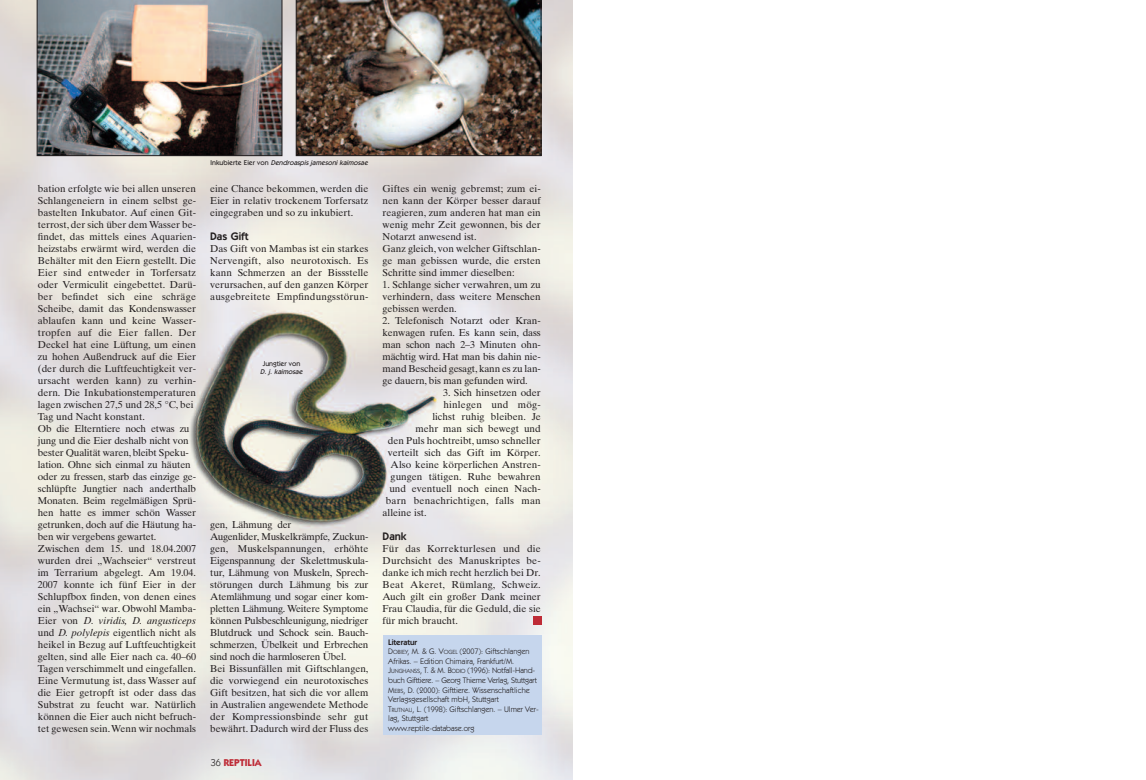
<style>
.page{position:relative;width:1146px;height:780px;background:#fff}
.page>*{position:absolute;margin:0;border:0;box-sizing:border-box;transform-origin:0 0}
.t1{font:600 11px "Itc Kabel";color:#231f20}
.t2{font:10px/12px "Times Ten";color:#231f20;text-align:justify}
.t3{font:10px/12px "Times Ten";letter-spacing:-.02em;color:#231f20}
.t4{font:10px "Times Ten";letter-spacing:.02em;color:#231f20}
.t5{font:10px "Times Ten Italic Os F";color:#231f20}
.t6{font:700 10px "Itc Kabel";color:#be2b36}
.t7{font:8px/9.6px "Itc Kabel";color:#231f20}
.t8{font:italic 500 7px "Itc Kabel";color:#231f20}
.t9{font:500 7px "Itc Kabel";color:#231f20}
.s1{font-family:"Times Ten"}
.s2{font-family:"Times Ten Italic Os F"}
.s3{font-style:normal}
.s4{font-weight:400;color:#231f20}
.s5{font-weight:600}
.s6{font-size:6px}
</style>
<div class="page">
<img style="left:0;top:0;width:573px;height:780px">
<div style="left:383px;top:635px;width:158px;height:99px;background:#c6d6ed"></div>
<img style="left:37px;top:0;width:245px;height:156px">
<img style="left:296px;top:0;width:245px;height:156px">
<div style="left:533px;top:616px;width:8px;height:9px;background:#be2b36"></div>
<p class="t2" style="left:38px;top:184px;width:160px;text-align:left">bation erfolgte wie bei allen unseren Schlangeneiern in einem selbst ge&shy;bastelten Inkubator. Auf einen Git&shy;terrost, der sich über dem Wasser be&shy;findet, das mittels eines Aquarien&shy;heizstabs erwärmt wird, werden die Behälter mit den Eiern gestellt. Die Eier sind entweder in Torfersatz oder Vermiculit eingebettet. Darü&shy;ber befindet sich eine schräge Scheibe, damit das Kondenswasser ablaufen kann und keine Wasser&shy;tropfen auf die Eier fallen. Der Deckel hat eine Lüftung, um einen zu hohen Außendruck auf die Eier (der durch die Luftfeuchtigkeit ver&shy;ursacht werden kann) zu verhin&shy;dern. Die Inkubationstemperaturen lagen zwischen 27,5 und 28,5 °C, bei Tag und Nacht konstant.<br>Ob die Elterntiere noch etwas zu jung und die Eier deshalb nicht von bester Qualität waren, bleibt Speku&shy;lation. Ohne sich einmal zu häuten oder zu fressen, starb das einzige ge&shy;schlüpfte Jungtier nach anderthalb Monaten. Beim regelmäßigen Sprü&shy;hen hatte es immer schön Wasser getrunken, doch auf die Häutung ha&shy;ben wir vergebens gewartet.<br>Zwischen dem 15. und 18.04.2007 wurden drei „Wachseier“ verstreut im Terrarium abgelegt. Am 19.04.<br>2007 konnte ich fünf Eier in der Schlupfbox finden, von denen eines ein „Wachsei“ war. Obwohl Mamba-</p>
<p class="t5" style="left:38px;top:617px;width:160px"><span class="s1">Eier von</span> D. viridis, D. angusticeps</p>
<p class="t2" style="left:38px;top:628px;width:160px">und <span class="s2">D. polylepis</span> eigentlich nicht als heikel in Bezug auf Luftfeuchtigkeit gelten, sind alle Eier nach ca. 40–60<br>Tagen verschimmelt und eingefallen.<br>Eine Vermutung ist, dass Wasser auf die Eier getropft ist oder dass das Substrat zu feucht war. Natürlich können die Eier auch nicht befruch&shy;tet gewesen sein.Wenn wir nochmals</p>
<p class="t8" style="left:210px;top:160px;width:160px"><span class="s3">I n k u b i e rt e E i e r v o n</span> Dendroaspis jamesoni kaimosae</p>
<p class="t2" style="left:210px;top:184px;width:160px">eine Chance bekommen, werden die Eier in relativ trockenem Torfersatz eingegraben und so zu inkubiert.</p>
<p class="t1" style="left:210px;top:232px;width:40px">Das Gift</p>
<p class="t2" style="left:210px;top:244px;width:160px">Das Gift von Mambas ist ein starkes Nervengift, also neurotoxisch. Es kann Schmerzen an der Bissstelle verursachen, auf den ganzen Körper ausgebreitete Empfindungsstörun-</p>
<p class="t9" style="left:262px;top:361px;width:39px">Jungtier von</p>
<p class="t8" style="left:260px;top:369px;width:45px">D. j. kaimosae</p>
<p class="t3" style="left:210px;top:520px;width:160px">gen, Lähmung der<br>Augenlider, Muskelkrämpfe, Zuckun&shy;gen, Muskelspannungen, erhöhte Eigenspannung der Skelettmuskula&shy;tur, Lähmung von Muskeln, Sprech&shy;störungen durch Lähmung bis zur Atemlähmung und sogar einer kom&shy;pletten Lähmung. Weitere Symptome können Pulsbeschleunigung, niedriger Blutdruck und Schock sein. Bauch&shy;schmerzen, Übelkeit und Erbrechen sind noch die harmloseren Übel.<br>Bei Bissunfällen mit Giftschlangen, die vorwiegend ein neurotoxisches Gift besitzen, hat sich die vor allem in Australien angewendete Methode der Kompressionsbinde sehr gut bewährt. Dadurch wird der Fluss des</p>
<p class="t6" style="left:211px;top:759px;width:52px"><span class="s4">36</span> REPTILIA</p>
<p class="t2" style="left:382px;top:184px;width:160px;text-align:left">Giftes ein wenig gebremst; zum ei&shy;nen kann der Körper besser darauf reagieren, zum anderen hat man ein wenig mehr Zeit gewonnen, bis der<br>Notarzt anwesend ist.<br>Ganz gleich, von welcher Giftschlan&shy;ge man gebissen wurde, die ersten<br>Schritte sind immer dieselben:</p>
<p class="t2" style="left:382px;top:280px;width:160px">1. Schlange sicher verwahren, um zu verhindern, dass weitere Menschen gebissen werden.</p>
<p class="t2" style="left:382px;top:316px;width:160px">2. Telefonisch Notarzt oder Kran&shy;kenwagen rufen. Es kann sein, dass man schon nach 2–3 Minuten ohn&shy;mächtig wird. Hat man bis dahin nie&shy;mand Bescheid gesagt,kann es zu lan&shy;ge dauern, bis man gefunden wird.</p>
<p class="t2" style="left:443px;top:388px;width:99px">3. Sich hinsetzen oder</p>
<p class="t4" style="left:443px;top:401px;width:99px">hinlegen und mög-</p>
<p class="t2" style="left:432px;top:412px;width:110px">lichst ruhig bleiben. Je</p>
<p class="t2" style="left:415px;top:424px;width:127px">mehr man sich bewegt und</p>
<p class="t2" style="left:388px;top:436px;width:154px">den Puls hochtreibt, umso schneller</p>
<p class="t2" style="left:387px;top:448px;width:154px">verteilt sich das Gift im Körper.</p>
<p class="t2" style="left:390px;top:460px;width:151px">Also keine körperlichen Anstren-</p>
<p class="t2" style="left:390px;top:472px;width:152px">gungen tätigen. Ruhe bewahren</p>
<p class="t2" style="left:389px;top:484px;width:153px">und eventuell noch einen Nach-</p>
<p class="t4" style="left:386px;top:497px;width:156px">barn benachrichtigen, falls man</p>
<p class="t2" style="left:382px;top:508px;width:46px">alleine ist.</p>
<p class="t1" style="left:382px;top:532px;width:25px">Dank</p>
<p class="t2" style="left:382px;top:544px;width:160px">Für das Korrekturlesen und die Durchsicht des Manuskriptes be&shy;danke ich mich recht herzlich bei Dr.<br>Beat Akeret, Rümlang, Schweiz.<br>Auch gilt ein großer Dank meiner Frau Claudia, für die Geduld, die sie für mich braucht.</p>
<p class="t7" style="left:388px;top:637px;width:152px"><span class="s5">Literatur<br></span>D<span class="s6">OBIEY</span>, M. &amp; G. V<span class="s6">OGEL</span> (2007): Giftschlangen Afrikas. – Edition Chimaira, Frankfurt/M.<br>J<span class="s6">UNGHANSS</span>, T. &amp; M. B<span class="s6">ODIO</span> (1996): Notfall-Hand&shy;buch Gifttiere. – Georg Thieme Verlag, Stuttgart M<span class="s6">EBS</span>, D. (2000): Gifttiere. Wissenschaftliche Verlagsgesellschaft mbH, Stuttgart<br>T<span class="s6">RUTNAU</span>, L. (1998): Giftschlangen. – Ulmer Ver&shy;lag, Stuttgart<br>www.reptile-database.org</p>
</div>
